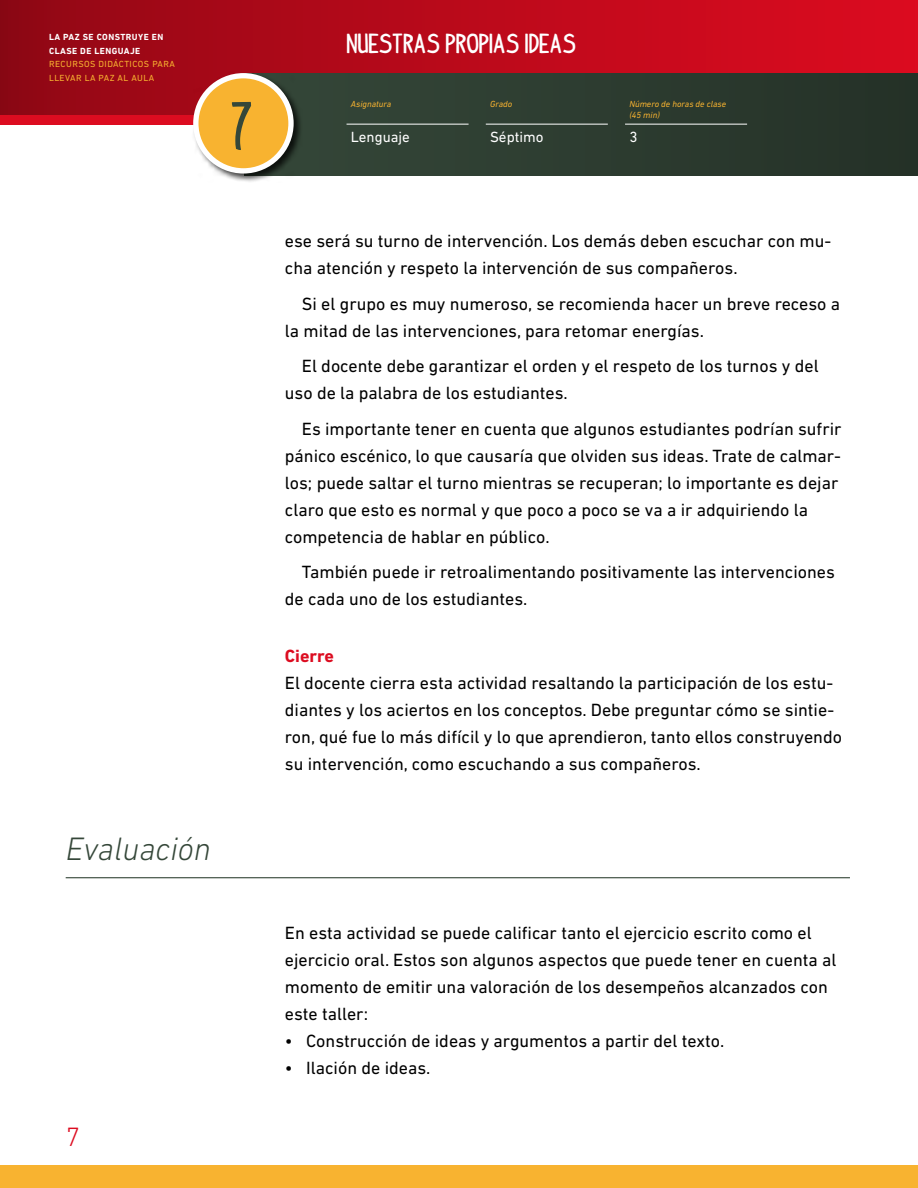
<style>
.page{position:relative;width:918px;height:1188px;background:#fff}
.page>*{position:absolute;margin:0;border:0;box-sizing:border-box;transform-origin:0 0}
.t1{font:700 51.9px "indypimp";color:#354739}
.t0{font:italic 300 33px "DIN Next LT Pro";color:#354739}
.t2{font:300 27px "DIN Next LT Pro";color:#dc0c20}
.t3{font:700 21.15px "indypimp";color:#fff}
.P2{font:18px/27px "DIN Next LT Pro";color:#000}
.P1{font:18px/27px "DIN Next LT Pro";color:#000}
.t2-2{font:700 18px "DIN Next LT Pro";color:#dc0c20}
.t4{font:15px "DIN Next LT Pro";color:#fff}
.t5{font:italic 9px/10.8px "DIN Next LT Pro";color:#f8b330}
.t6{font:9px/13.5px "DIN Next LT Pro";letter-spacing:.05em;color:#f8b330}
.t7{font:700 9px/13.5px "DIN Next LT Pro";letter-spacing:.05em;color:#fff}
</style>
<div class="page">
<div style="left:0;top:0;width:918px;height:115px;background:linear-gradient(to right,#920715,#de0b20)"></div>
<div style="left:0;top:1165px;width:918px;height:23px;background:#f8b330"></div>
<div style="left:243px;top:73px;width:675px;height:102px;background:#2d3c30"></div>
<hr style="left:347px;top:124px;width:122px;height:1px;background:#fff">
<hr style="left:486px;top:124px;width:122px;height:1px;background:#fff">
<hr style="left:625px;top:124px;width:122px;height:1px;background:#fff">
<div style="left:192px;top:71px;width:111px;height:112px;background:#000;opacity:.75"></div>
<div style="left:196px;top:76px;width:95px;height:95px;background:#f8b330;border-radius:50%"></div>
<div style="left:193px;top:73px;width:101px;height:101px;border:5px solid #fff;border-radius:50%"></div>
<hr style="left:66px;top:877px;width:784px;height:1px;background:#354739">
<p class="t7" style="left:49px;top:31px;width:116px">LA PAZ SE CONSTRUYE EN<br>CLASE DE LENGUAJE</p>
<p class="t6" style="left:49px;top:58px;width:127px">RECURSOS DIDÁCTICOS PARA<br>LLEVAR LA PAZ AL AULA</p>
<h1 class="t1" style="left:232px;top:102px;width:25px">7</h1>
<p class="t0" style="left:66px;top:830px;width:147px">Evaluación</p>
<h3 class="t2" style="left:66px;top:1121px;width:16px">7</h3>
<p class="t3" style="left:347px;top:34px;width:231px">NUESTRAS PROPIAS IDEAS</p>
<p class="t5" style="left:351px;top:99px;width:42px">Asignatura</p>
<p class="t4" style="left:351px;top:128px;width:61px">Lenguaje</p>
<p class="t5" style="left:490px;top:99px;width:24px">Grado</p>
<p class="t4" style="left:490px;top:128px;width:55px">Séptimo</p>
<p class="t5" style="left:629px;top:99px;width:98px">Número de horas de clase (45 min)</p>
<p class="t4" style="left:629px;top:128px;width:10px">3</p>
<p class="P1" style="left:285px;top:228px;width:548px">ese será su turno de intervención. Los demás deben escuchar con mu&shy;cha atención y respeto la intervención de sus compañeros.</p>
<p class="P2" style="left:285px;top:290px;width:557px;text-indent:17px">Si el grupo es muy numeroso, se recomienda hacer un breve receso a la mitad de las intervenciones, para retomar energías.</p>
<p class="P2" style="left:285px;top:353px;width:535px;text-indent:17px">El docente debe garantizar el orden y el respeto de los turnos y del uso de la palabra de los estudiantes.</p>
<p class="P2" style="left:285px;top:415px;width:558px;text-indent:17px">Es importante tener en cuenta que algunos estudiantes podrían sufrir pánico escénico, lo que causaría que olviden sus ideas. Trate de calmar&shy;los; puede saltar el turno mientras se recuperan; lo importante es dejar claro que esto es normal y que poco a poco se va a ir adquiriendo la competencia de hablar en público.</p>
<p class="P2" style="left:285px;top:559px;width:552px;text-indent:17px">También puede ir retroalimentando positivamente las intervenciones de cada uno de los estudiantes.</p>
<p class="t2-2" style="left:285px;top:646px;width:51px">Cierre</p>
<p class="P1" style="left:285px;top:670px;width:559px">El docente cierra esta actividad resaltando la participación de los estu&shy;diantes y los aciertos en los conceptos. Debe preguntar cómo se sintie&shy;ron, qué fue lo más difícil y lo que aprendieron, tanto ellos construyendo su intervención, como escuchando a sus compañeros.</p>
<p class="P1" style="left:285px;top:919px;width:553px">En esta actividad se puede calificar tanto el ejercicio escrito como el ejercicio oral. Estos son algunos aspectos que puede tener en cuenta al momento de emitir una valoración de los desempeños alcanzados con este taller:</p>
<p class="P2" style="left:285px;top:1027px;width:441px">• Construcción de ideas y argumentos a partir del texto.</p>
<p class="P2" style="left:285px;top:1054px;width:147px">• Ilación de ideas.</p>
</div>
